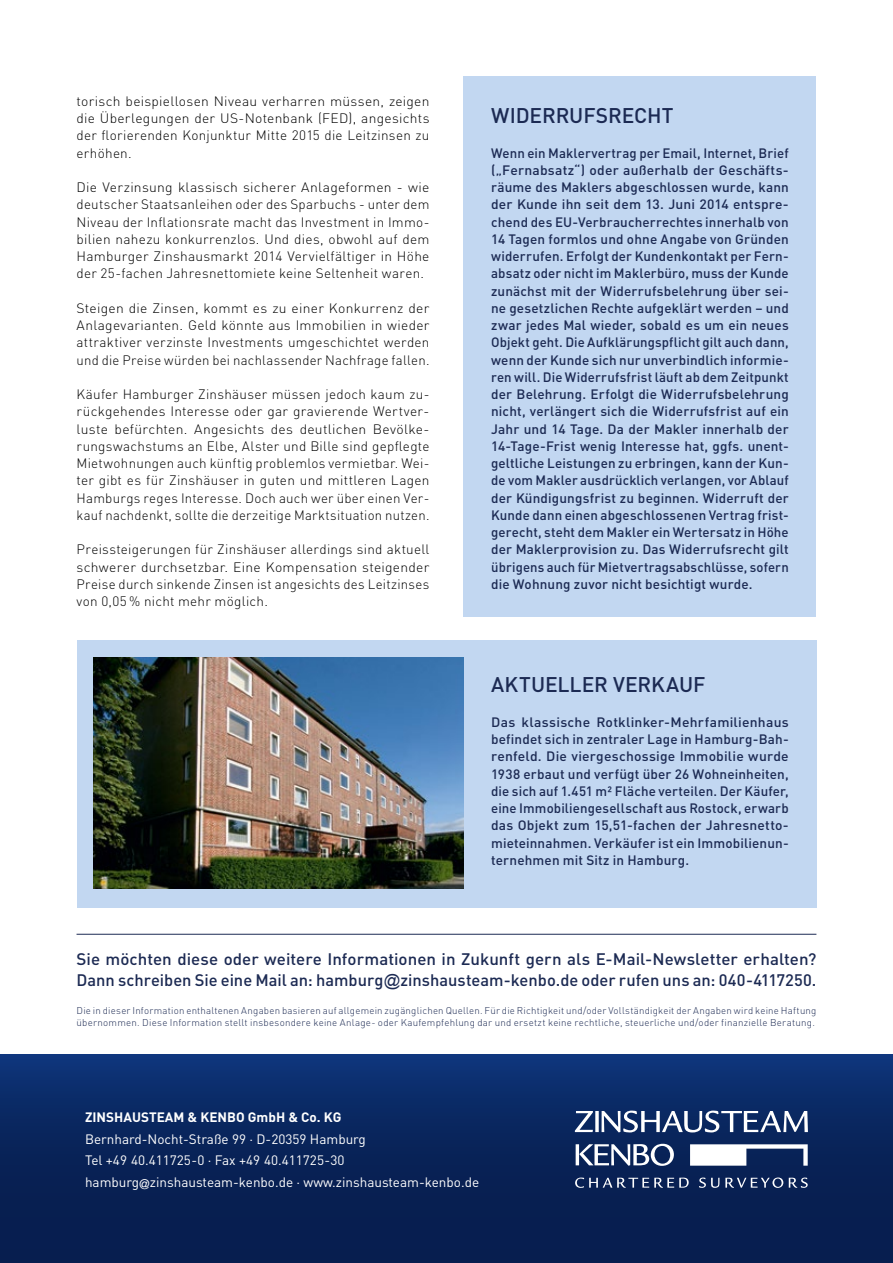
<style>
.page{position:relative;width:893px;height:1263px;background:#fff}
.page>*{position:absolute;margin:0;border:0;box-sizing:border-box;transform-origin:0 0}
.t1{font:500 21px "DIN";letter-spacing:-.005em;color:#1c2a53}
.t2{font:500 16.5px/21px "DIN";color:#1c2a53}
.t3{font:500 13.5px/17.2px "DIN";letter-spacing:.01em;color:#1c2a53;text-align:justify}
.t4{font:300 13.5px/17.2px "DIN";letter-spacing:.02em;color:#000;text-align:justify}
.t5{font:13.5px/21.8px "DIN";color:#fff}
.t6{font:700 13.5px "DIN";color:#fff}
.t7{font:300 9.75px/12px "DIN";letter-spacing:.025em;color:#1c2a53}
.s1{font-family:"Arial";font-weight:400}
.s2{font-family:"Helvetica Neue"}
</style>
<div class="page">
<div style="left:0;top:1055px;width:893px;height:208px;background:linear-gradient(to bottom,#0c3072,#061947)"></div>
<div style="left:463px;top:76px;width:353px;height:540px;background:#c2d7f1"></div>
<svg style="left:575px;top:1110px;width:233px;height:78px"></svg>
<div style="left:77px;top:640px;width:739px;height:268px;background:#c2d7f1"></div>
<img style="left:94px;top:658px;width:369px;height:231px">
<hr style="left:77px;top:934px;width:739px;height:1px;background:#1c2a53">
<p class="t4" style="left:77px;top:92px;width:354px">torisch beispiellosen Niveau verharren müssen, zeigen die Überlegungen der US-Notenbank (FED), angesichts der florierenden Konjunktur Mitte 2015 die Leitzinsen zu erhöhen.</p>
<p class="t4" style="left:77px;top:178px;width:354px">Die Verzinsung klassisch sicherer Anlageformen - wie deutscher Staatsanleihen oder des Sparbuchs - unter dem Niveau der Inflationsrate macht das Investment in Immo&shy;bilien nahezu konkurrenzlos. Und dies, obwohl auf dem Hamburger Zinshausmarkt 2014 Vervielfältiger in Höhe der 25-fachen Jahresnettomiete keine Seltenheit waren.</p>
<p class="t4" style="left:77px;top:299px;width:354px">Steigen die Zinsen, kommt es zu einer Konkurrenz der Anlagevarianten. Geld könnte aus Immobilien in wieder attraktiver verzinste Investments umgeschichtet werden und die Preise würden bei nachlassender Nachfrage fallen.</p>
<p class="t4" style="left:77px;top:385px;width:354px">Käufer Hamburger Zinshäuser müssen jedoch kaum zu&shy;rückgehendes Interesse oder gar gravierende Wertver&shy;luste befürchten. Angesichts des deutlichen Bevölke&shy;rungswachstums an Elbe, Alster und Bille sind gepflegte Mietwohnungen auch künftig problemlos vermietbar. Wei&shy;ter gibt es für Zinshäuser in guten und mittleren Lagen Hamburgs reges Interesse. Doch auch wer über einen Ver&shy;kauf nachdenkt, sollte die derzeitige Marktsituation nutzen.</p>
<p class="t4" style="left:77px;top:541px;width:354px">Preissteigerungen für Zinshäuser allerdings sind aktuell schwerer durchsetzbar. Eine Kompensation steigender Preise durch sinkende Zinsen ist angesichts des Leitzinses von 0,05 % nicht mehr möglich.</p>
<h1 class="t1" style="left:491px;top:102px;width:184px">WIDERRUFSRECHT</h1>
<p class="t3" style="left:491px;top:144px;width:299px">Wenn ein Maklervertrag per Email, Internet, Brief („Fernabsatz“) oder außerhalb der Geschäfts&shy;räume des Maklers abgeschlossen wurde, kann der Kunde ihn seit dem 13. Juni 2014 entspre&shy;chend des EU-Verbraucherrechtes innerhalb von 14 Tagen formlos und ohne Angabe von Gründen widerrufen. Erfolgt der Kundenkontakt per Fern&shy;absatz oder nicht im Maklerbüro, muss der Kunde zunächst mit der Widerrufsbelehrung über sei&shy;ne gesetzlichen Rechte aufgeklärt werden – und zwar jedes Mal wieder, sobald es um ein neues Objekt geht. Die Aufklärungspflicht gilt auch dann, wenn der Kunde sich nur unverbindlich informie&shy;ren will. Die Widerrufsfrist läuft ab dem Zeitpunkt der Belehrung. Erfolgt die Widerrufsbelehrung nicht, verlängert sich die Widerrufsfrist auf ein Jahr und 14 Tage. Da der Makler innerhalb der 14-Tage-Frist wenig Interesse hat, ggfs. unent&shy;geltliche Leistungen zu erbringen, kann der Kun&shy;de vom Makler ausdrücklich verlangen, vor Ablauf der Kündigungsfrist zu beginnen. Widerruft der Kunde dann einen abgeschlossenen Vertrag frist&shy;gerecht, steht dem Makler ein Wertersatz in Höhe der Maklerprovision zu. Das Widerrufsrecht gilt übrigens auch für Mietvertragsabschlüsse, sofern die Wohnung zuvor nicht besichtigt wurde.</p>
<h1 class="t1" style="left:491px;top:671px;width:216px">AKTUELLER VERKAUF</h1>
<p class="t3" style="left:491px;top:713px;width:299px">Das klassische Rotklinker-Mehrfamilienhaus befindet sich in zentraler Lage in Hamburg-Bah&shy;renfeld. Die viergeschossige Immobilie wurde 1938 erbaut und verfügt über 26 Wohneinheiten, die sich auf 1.451 m² Fläche verteilen. Der Käufer, eine Immobiliengesellschaft aus Rostock, erwarb das Objekt zum 15,51-fachen der Jahresnetto&shy;mieteinnahmen. Verkäufer ist ein Immobilienun&shy;ternehmen mit Sitz in Hamburg.</p>
<p class="t2" style="left:77px;top:948px;width:741px">Sie möchten diese oder weitere Informationen in Zukunft gern als E-Mail-Newsletter erhalten?<br>Dann schreiben Sie eine Mail an: hamburg<span class="s1">@</span>zinshausteam-kenbo.de oder rufen uns an: 040-4117250.</p>
<p class="t7" style="left:77px;top:1004px;width:741px">Die in dieser Information enthaltenen Angaben basieren auf allgemein zugänglichen Quellen. Für die Richtigkeit und/oder Vollständigkeit der Angaben wird keine Haftung übernommen. Diese Information stellt insbesondere keine Anlage- oder Kaufempfehlung dar und ersetzt keine rechtliche, steuerliche und/oder finanzielle Beratung.</p>
<p class="t6" style="left:85px;top:1108px;width:258px">ZINSHAUSTEAM &amp; KENBO GmbH &amp; Co. KG</p>
<p class="t5" style="left:85px;top:1127px;width:396px">Bernhard-Nocht-Straße 99 · D-20359 Hamburg<br>Tel +49 40.411725-0 · Fax +49 40.411725-30 hamburg<span class="s2">@</span>zinshausteam-kenbo.de · www.zinshausteam-kenbo.de</p>
</div>
